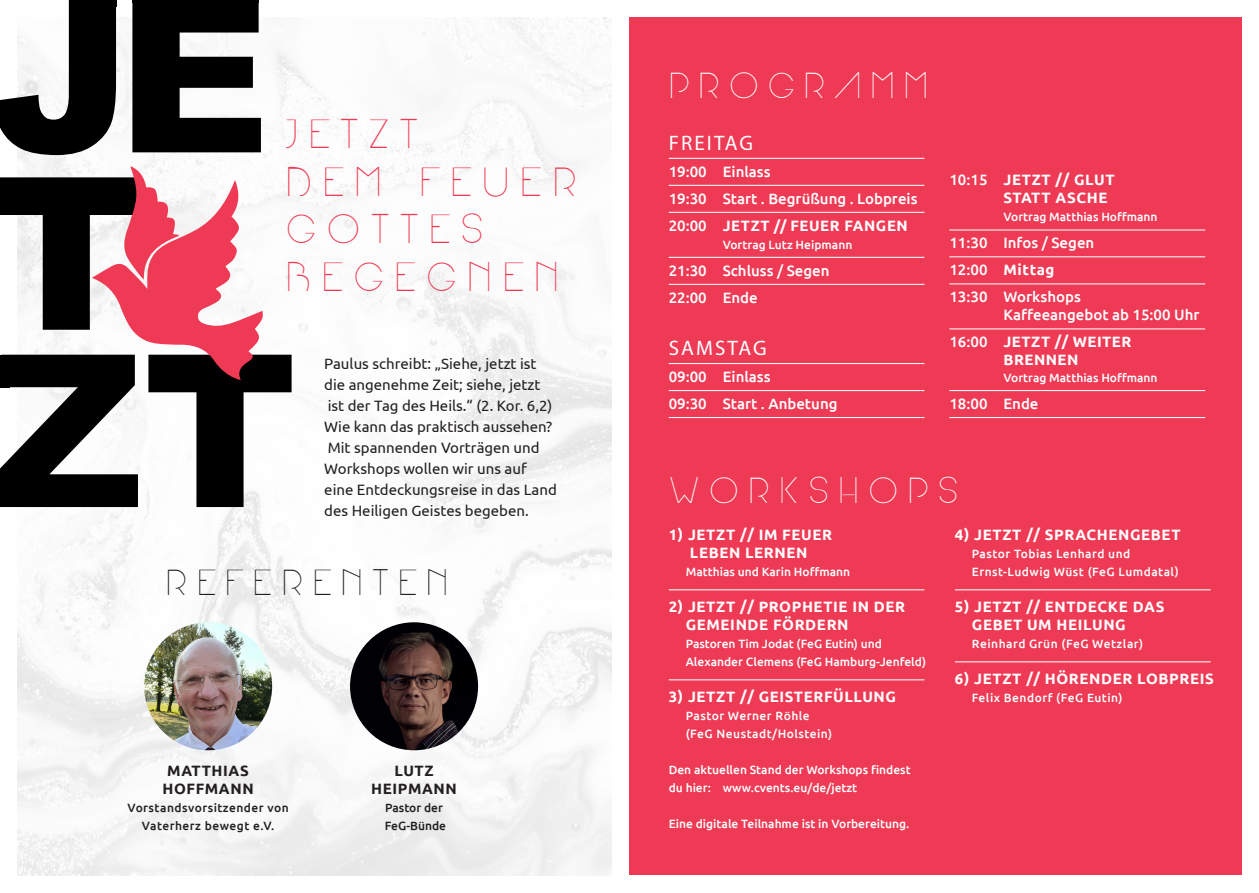
<style>
.page{position:relative;width:1259px;height:893px;background:#fff}
.page>*{position:absolute;margin:0;border:0;box-sizing:border-box;transform-origin:0 0}
.t1{font:900 212.85px "Arial";color:#000}
.t2{font:40.5px/48px "Arual";letter-spacing:.265em;color:#ee3a54}
.t3{font:36px "Arual";letter-spacing:.265em;color:#fff}
.t4{font:36px "Arual";letter-spacing:.265em;color:#231f20}
.t5{font:21px "Myriad Pro";letter-spacing:.1em;color:#fff}
.t6{font:15px/21px "Ubuntu";color:#231f20}
.t7{font:500 15px/27px "Ubuntu";color:#fff}
.t8{font:700 15px/18px "Ubuntu";letter-spacing:.04em;color:#fff}
.t9{font:700 15px/18px "Ubuntu";letter-spacing:.04em;color:#231f20;text-align:center}
.t10{font:500 12px/18px "Ubuntu";color:#fff}
.t11{font:500 12px/18px "Ubuntu";letter-spacing:.04em;color:#fff}
.t12{font:500 12px/18px "Ubuntu";letter-spacing:.04em;color:#231f20;text-align:center}
.t13{font:500 12px/18px "Ubuntu";color:#231f20}
.s1{font-weight:700}
.s2{font-weight:500}
</style>
<div class="page">
<img style="left:17px;top:18px;width:594px;height:857px">
<div style="left:629px;top:18px;width:613px;height:857px;background:#ee3a54"></div>
<hr style="left:669px;top:158px;width:255px;height:1px;background:#fff">
<hr style="left:669px;top:185px;width:255px;height:1px;background:#fff">
<hr style="left:669px;top:212px;width:255px;height:1px;background:#fff">
<hr style="left:669px;top:257px;width:255px;height:1px;background:#fff">
<hr style="left:669px;top:284px;width:255px;height:1px;background:#fff">
<hr style="left:669px;top:363px;width:255px;height:1px;background:#fff">
<hr style="left:669px;top:390px;width:255px;height:1px;background:#fff">
<hr style="left:669px;top:417px;width:255px;height:1px;background:#fff">
<hr style="left:949px;top:229px;width:256px;height:2px;background:#fff">
<hr style="left:949px;top:256px;width:256px;height:1px;background:#fff">
<hr style="left:949px;top:283px;width:256px;height:1px;background:#fff">
<hr style="left:949px;top:328px;width:256px;height:1px;background:#fff">
<hr style="left:949px;top:390px;width:256px;height:1px;background:#fff">
<hr style="left:949px;top:417px;width:256px;height:1px;background:#fff">
<hr style="left:669px;top:589px;width:255px;height:1px;background:#fff">
<hr style="left:669px;top:679px;width:255px;height:1px;background:#fff">
<hr style="left:955px;top:589px;width:255px;height:1px;background:#fff">
<hr style="left:955px;top:661px;width:255px;height:1px;background:#fff">
<img style="left:144px;top:622px;width:128px;height:128px;border-radius:64px">
<svg style="left:92px;top:166px;width:172px;height:214px"></svg>
<img style="left:350px;top:622px;width:128px;height:128px;border-radius:64px">
<div style="left:0;top:355px;width:9px;height:32px;background:#000"></div>
<div style="left:69px;top:0;width:47px;height:7px;background:#000"></div>
<hr style="left:132px;top:0;width:127px;height:3px;background:#000">
<p class="t1" style="left:-10px;top:-78px;width:282px">JE</p>
<p class="t1" style="left:-10px;top:99px;width:155px">T</p>
<p class="t1" style="left:-10px;top:276px;width:309px">ZT</p>
<p class="t6" style="left:324px;top:352px;width:234px">Paulus schreibt: „Siehe, jetzt ist die angenehme Zeit; siehe, jetzt ist der Tag des Heils.“ (2. Kor. 6,2)<br>Wie kann das praktisch aussehen?<br>Mit spannenden Vorträgen und<br>Workshops wollen wir uns auf eine Entdeckungsreise in das Land des Heiligen Geistes begeben.</p>
<p class="t2" style="left:286px;top:109px;width:134px">JETZT</p>
<p class="t2" style="left:286px;top:157px;width:293px">DEM FEUER<br>GOTTES<br>BEGEGNEN</p>
<p class="t4" style="left:166px;top:558px;width:284px">REFERENTEN</p>
<p class="t9" style="left:163px;top:762px;width:93px">MATTHIAS<br>HOFFMANN</p>
<p class="t12" style="left:127px;top:798px;width:163px">Vorstandsvorsitzender von<br>Vaterherz bewegt e.V.</p>
<p class="t9" style="left:371px;top:762px;width:87px">LUTZ<br>HEIPMANN</p>
<p class="t13" style="left:385px;top:798px;width:63px">Pastor der<br>FeG-Bünde</p>
<p class="t3" style="left:669px;top:61px;width:261px">PROGRAMM</p>
<p class="t5" style="left:669px;top:130px;width:86px">FREITAG</p>
<p class="t7" style="left:669px;top:157px;width:250px">19:00 Einlass<br>19:30 Start . Begrüßung . Lobpreis<br>20:00 <span class="s1">JETZT // FEUER FANGEN</span></p>
<p class="t10" style="left:723px;top:235px;width:131px">Vortrag Lutz Heipmann</p>
<p class="t7" style="left:669px;top:256px;width:162px">21:30 Schluss / Segen<br>22:00 Ende</p>
<p class="t5" style="left:669px;top:335px;width:99px">SAMSTAG</p>
<p class="t7" style="left:669px;top:363px;width:170px">09:00 Einlass<br>09:30 Start . Anbetung</p>
<p class="t8" style="left:1003px;top:171px;width:113px;text-indent:-54px"><span class="s2">10:15</span> JETZT // GLUT<br>STATT ASCHE</p>
<p class="t10" style="left:1003px;top:208px;width:156px">Vortrag Matthias Hoffmann</p>
<p class="t7" style="left:949px;top:229px;width:146px">11:30 Infos / Segen<br>12:00 <span class="s1">Mittag<br></span>13:30 Workshops</p>
<p class="t7" style="left:949px;top:301px;width:251px;line-height:26.5px;text-indent:54px">Kaffeeangebot ab 15:00 Uhr<br>16:00 <span class="s1">JETZT // WEITER</span></p>
<p class="t8" style="left:1003px;top:350px;width:76px">BRENNEN</p>
<p class="t10" style="left:1003px;top:368px;width:156px">Vortrag Matthias Hoffmann</p>
<p class="t7" style="left:949px;top:390px;width:91px">18:00 Ende</p>
<p class="t3" style="left:669px;top:466px;width:291px">WORKSHOPS</p>
<p class="t8" style="left:669px;top:525px;width:165px;text-align:center">1) JETZT // IM FEUER<br>LEBEN LERNEN</p>
<p class="t10" style="left:686px;top:562px;width:166px">Matthias und Karin Hoffmann</p>
<p class="t8" style="left:686px;top:597px;width:221px;text-indent:-17px">2) JETZT // PROPHETIE IN DER<br>GEMEINDE FÖRDERN</p>
<p class="t10" style="left:686px;top:634px;width:242px">Pastoren Tim Jodat (FeG Eutin) und<br>Alexander Clemens (FeG Hamburg-Jenfeld)</p>
<p class="t8" style="left:669px;top:687px;width:229px">3) JETZT // GEISTERFÜLLUNG</p>
<p class="t11" style="left:686px;top:706px;width:148px">Pastor Werner Röhle (FeG Neustadt/Holstein)</p>
<p class="t10" style="left:669px;top:760px;width:243px">Den aktuellen Stand der Workshops findest</p>
<p class="t10" style="left:669px;top:778px;width:190px">du hier: www.cvents.eu/de/jetzt</p>
<p class="t10" style="left:669px;top:814px;width:242px">Eine digitale Teilnahme ist in Vorbereitung.</p>
<p class="t8" style="left:955px;top:525px;width:227px">4) JETZT // SPRACHENGEBET</p>
<p class="t11" style="left:972px;top:544px;width:208px">Pastor Tobias Lenhard und<br>Ernst-Ludwig Wüst (FeG Lumdatal)</p>
<p class="t8" style="left:972px;top:597px;width:194px;text-indent:-17px">5) JETZT // ENTDECKE DAS<br>GEBET UM HEILUNG</p>
<p class="t11" style="left:972px;top:634px;width:173px">Reinhard Grün (FeG Wetzlar)</p>
<p class="t8" style="left:955px;top:669px;width:260px">6) JETZT // HÖRENDER LOBPREIS</p>
<p class="t11" style="left:971px;top:688px;width:152px">Felix Bendorf (FeG Eutin)</p>
</div>
